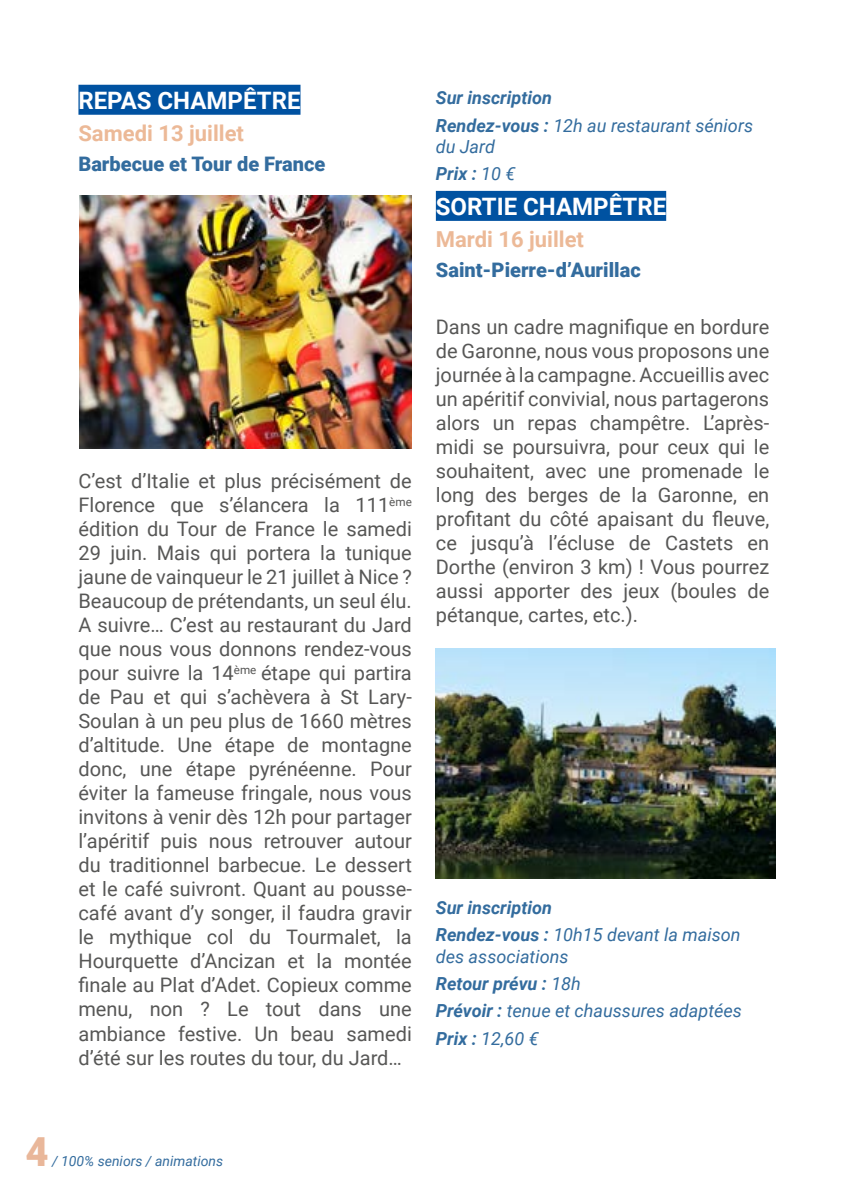
<style>
.page{position:relative;width:842px;height:1191px;background:#fff}
.page>*{position:absolute;margin:0;border:0;box-sizing:border-box;transform-origin:0 0}
.t1{font:900 40px "Roboto";color:#e9b79a}
.t2{font:700 24px "Roboto";color:#fff}
.t3{font:700 22px "Roboto";color:#ecb997}
.t4{font:20px/24px "Roboto";color:#575756;text-align:justify}
.t5{font:900 20px "Roboto";color:#336c9e}
.t6{font:italic 700 18px/27.2px "Roboto";color:#336c9e}
.t7{font:italic 18px/27.2px "Roboto";color:#336c9e}
.t8{font:italic 14px "Roboto";color:#336c9e}
.s1{font-weight:400}
.s2{font-weight:700}
</style>
<div class="page">
<div style="left:78px;top:85px;width:222px;height:30px;background:#0052a1"></div>
<div style="left:436px;top:191px;width:230px;height:30px;background:#0052a1"></div>
<img style="left:80px;top:196px;width:332px;height:253px">
<img style="left:436px;top:649px;width:340px;height:229px">
<p class="t2" style="left:78px;top:83px;width:224px">REPAS CHAMPÊTRE</p>
<p class="t3" style="left:78px;top:118px;width:167px">Samedi 13 juillet</p>
<p class="t5" style="left:78px;top:149px;width:248px">Barbecue et Tour de France</p>
<p class="t4" style="left:78px;top:468px;width:335px">C’est d’Italie et plus précisément de Florence que s’élancera la 111<sup>ème </sup>édition du Tour de France le samedi 29 juin. Mais qui portera la tunique jaune de vainqueur le 21 juillet à Nice ?<br>Beaucoup de prétendants, un seul élu.<br>A suivre… C’est au restaurant du Jard que nous vous donnons rendez-vous pour suivre la 14<sup>ème</sup> étape qui partira de Pau et qui s’achèvera à St Lary-Soulan à un peu plus de 1660 mètres d’altitude. Une étape de montagne donc, une étape pyrénéenne. Pour éviter la fameuse fringale, nous vous invitons à venir dès 12h pour partager l’apéritif puis nous retrouver autour du traditionnel barbecue. Le dessert et le café suivront. Quant au pousse&shy;café avant d’y songer, il faudra gravir le mythique col du Tourmalet, la Hourquette d’Ancizan et la montée finale au Plat d’Adet. Copieux comme menu, non ? Le tout dans une ambiance festive. Un beau samedi d’été sur les routes du tour, du Jard…</p>
<p class="t6" style="left:436px;top:84px;width:319px">Sur inscription<br>Rendez-vous : <span class="s1">12h au restaurant séniors</span></p>
<p class="t7" style="left:436px;top:132px;width:81px">du Jard<br><span class="s2">Prix :</span> 10 €</p>
<p class="t2" style="left:436px;top:189px;width:232px">SORTIE CHAMPÊTRE</p>
<p class="t3" style="left:436px;top:224px;width:150px">Mardi 16 juillet</p>
<p class="t5" style="left:436px;top:255px;width:206px">Saint-Pierre-d’Aurillac</p>
<p class="t4" style="left:436px;top:314px;width:335px">Dans un cadre magnifique en bordure de Garonne, nous vous proposons une journée à la campagne. Accueillis avec un apéritif convivial, nous partagerons alors un repas champêtre. L’après&shy;midi se poursuivra, pour ceux qui le souhaitent, avec une promenade le long des berges de la Garonne, en profitant du côté apaisant du fleuve, ce jusqu’à l’écluse de Castets en Dorthe (environ 3 km) ! Vous pourrez aussi apporter des jeux (boules de pétanque, cartes, etc.).</p>
<p class="t6" style="left:436px;top:893px;width:306px">Sur inscription<br>Rendez-vous : <span class="s1">10h15 devant la maison</span></p>
<p class="t7" style="left:436px;top:942px;width:308px">des associations<br><span class="s2">Retour prévu :</span> 18h<br><span class="s2">Prévoir :</span> tenue et chaussures adaptées<br><span class="s2">Prix :</span> 12,60 €</p>
<h1 class="t1" style="left:26px;top:1123px;width:25px">4</h1>
<p class="t8" style="left:52px;top:1150px;width:173px">/ 100% seniors / animations</p>
</div>
